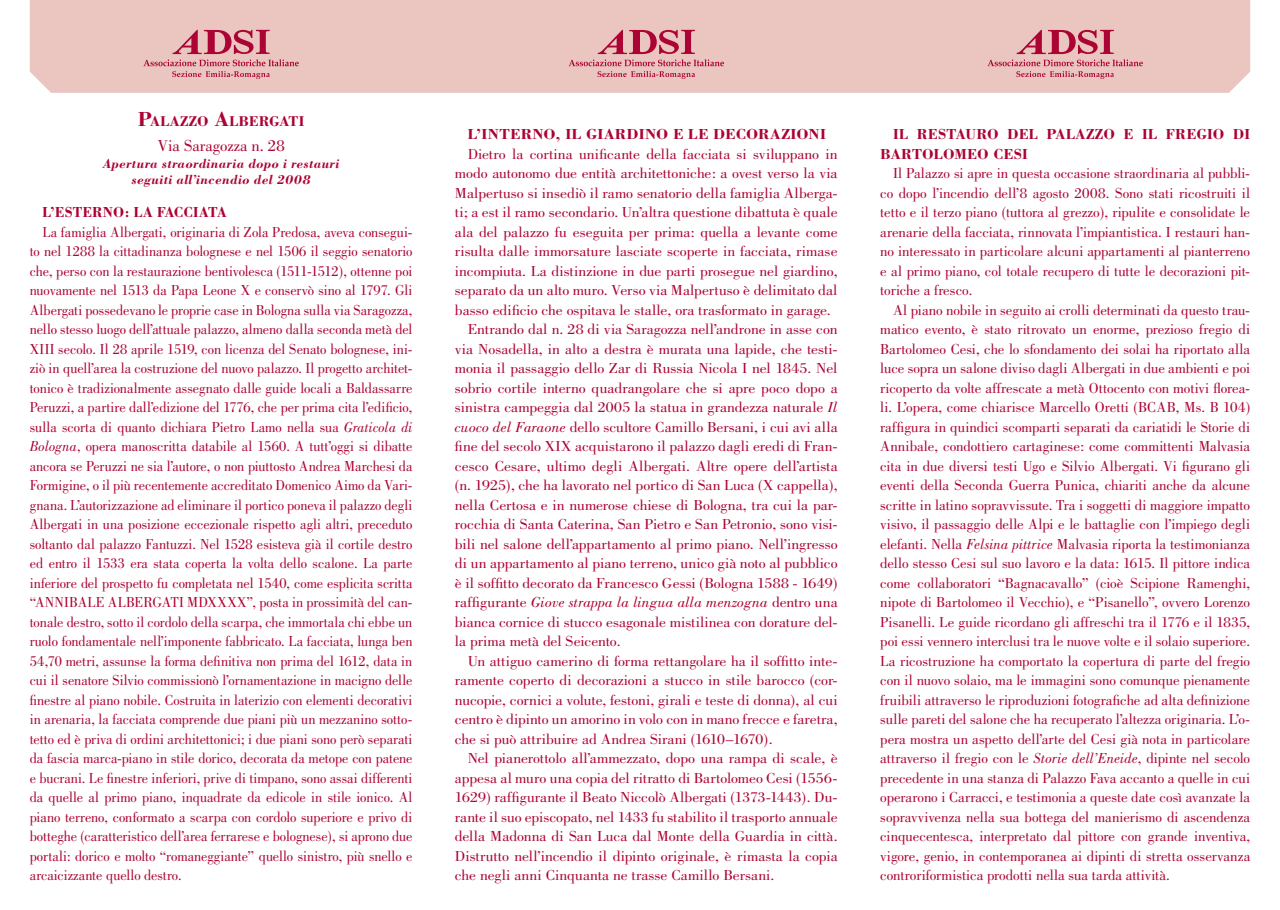
<style>
.page{position:relative;width:1280px;height:910px;background:#fff}
.page>*{position:absolute;margin:0;border:0;box-sizing:border-box;transform-origin:0 0}
.t1{font:16.5px "Bodoni";color:#ab0333}
.t2{font:15px/19.5px "Bodoni";color:#ab0333;text-align:justify}
.t3{font:15px/19.5px "Bodoni";color:#ab0333;text-align:justify;scale:1.04 1}
.t4{font:15px/19.5px "Bodoni";color:#ab0333;text-align:justify;scale:.95 1}
.t5{font:700 15px/19.5px "Bodoni";letter-spacing:.015em;color:#ab0333}
.t6{font:700 15px "Bodoni";letter-spacing:.015em;color:#ab0333;scale:1.04 1}
.t7{font:700 15px "Bodoni";letter-spacing:.015em;color:#ab0333;scale:.95 1}
.t8{font:700 14.7px "Bodoni";letter-spacing:.005em;color:#ab0333}
.t9{font:italic 700 13.5px "Bodoni";letter-spacing:.025em;color:#ab0333}
.s1{font-size:21px}
.s2{font-style:italic}
</style>
<div class="page">
<div style="left:30px;top:0;width:1220px;height:93px;background:#ebc6c1"></div>
<svg style="left:143px;top:30px;width:156px;height:49px;background:#dea0a5"></svg>
<svg style="left:569px;top:30px;width:155px;height:49px;background:#dea0a5"></svg>
<svg style="left:987px;top:30px;width:156px;height:49px;background:#dea0a5"></svg>
<p class="t8" style="left:138px;top:112px;width:131px"><span class="s1">P</span>ALAZZO <span class="s1">A</span>LBERGATI</p>
<p class="t1" style="left:157px;top:137px;width:129px">Via Saragozza n. 28</p>
<p class="t9" style="left:103px;top:155px;width:238px">Apertura straordinaria dopo i restauri</p>
<p class="t9" style="left:132px;top:171px;width:181px">seguiti all’incendio del 2008</p>
<p class="t7" style="left:43px;top:203px;width:195px">L’ESTERNO: LA FACCIATA</p>
<p class="t4" style="left:30px;top:222px;width:404px;text-indent:13px">La famiglia Albergati, originaria di Zola Predosa, aveva consegui&shy;to nel 1288 la cittadinanza bolognese e nel 1506 il seggio senatorio che, perso con la restaurazione bentivolesca (1511-1512), ottenne poi nuovamente nel 1513 da Papa Leone X e conservò sino al 1797. Gli Albergati possedevano le proprie case in Bologna sulla via Saragozza, nello stesso luogo dell’attuale palazzo, almeno dalla seconda metà del XIII secolo. Il 28 aprile 1519, con licenza del Senato bolognese, ini&shy;ziò in quell’area la costruzione del nuovo palazzo. Il progetto architet&shy;tonico è tradizionalmente assegnato dalle guide locali a Baldassarre Peruzzi, a partire dall’edizione del 1776, che per prima cita l’edificio, sulla scorta di quanto dichiara Pietro Lamo nella sua <span class="s2">Graticola di Bologna</span>, opera manoscritta databile al 1560. A tutt’oggi si dibatte ancora se Peruzzi ne sia l’autore, o non piuttosto Andrea Marchesi da Formigine, o il più recentemente accreditato Domenico Aimo da Vari&shy;gnana. L’autorizzazione ad eliminare il portico poneva il palazzo degli Albergati in una posizione eccezionale rispetto agli altri, preceduto soltanto dal palazzo Fantuzzi. Nel 1528 esisteva già il cortile destro ed entro il 1533 era stata coperta la volta dello scalone. La parte inferiore del prospetto fu completata nel 1540, come esplicita scritta “ANNIBALE ALBERGATI MDXXXX”, posta in prossimità del can&shy;tonale destro, sotto il cordolo della scarpa, che immortala chi ebbe un ruolo fondamentale nell’imponente fabbricato. La facciata, lunga ben 54,70 metri, assunse la forma definitiva non prima del 1612, data in cui il senatore Silvio commissionò l’ornamentazione in macigno delle finestre al piano nobile. Costruita in laterizio con elementi decorativi in arenaria, la facciata comprende due piani più un mezzanino sotto&shy;tetto ed è priva di ordini architettonici; i due piani sono però separati da fascia marca-piano in stile dorico, decorata da metope con patene e bucrani. Le finestre inferiori, prive di timpano, sono assai differenti da quelle al primo piano, inquadrate da edicole in stile ionico. Al piano terreno, conformato a scarpa con cordolo superiore e privo di botteghe (caratteristico dell’area ferrarese e bolognese), si aprono due portali: dorico e molto “romaneggiante” quello sinistro, più snello e arcaicizzante quello destro.</p>
<p class="t6" style="left:468px;top:125px;width:346px">L’INTERNO, IL GIARDINO E LE DECORAZIONI</p>
<p class="t3" style="left:455px;top:144px;width:370px;text-indent:13px">Dietro la cortina unificante della facciata si sviluppano in modo autonomo due entità architettoniche: a ovest verso la via Malpertuso si insediò il ramo senatorio della famiglia Alberga&shy;ti; a est il ramo secondario. Un’altra questione dibattuta è quale ala del palazzo fu eseguita per prima: quella a levante come risulta dalle immorsature lasciate scoperte in facciata, rimase incompiuta. La distinzione in due parti prosegue nel giardino, separato da un alto muro. Verso via Malpertuso è delimitato dal basso edificio che ospitava le stalle, ora trasformato in garage.</p>
<p class="t3" style="left:455px;top:319px;width:370px;text-indent:13px">Entrando dal n. 28 di via Saragozza nell’androne in asse con via Nosadella, in alto a destra è murata una lapide, che testi&shy;monia il passaggio dello Zar di Russia Nicola I nel 1845. Nel sobrio cortile interno quadrangolare che si apre poco dopo a sinistra campeggia dal 2005 la statua in grandezza naturale <span class="s2">Il cuoco del Faraone</span> dello scultore Camillo Bersani, i cui avi alla fine del secolo XIX acquistarono il palazzo dagli eredi di Fran&shy;cesco Cesare, ultimo degli Albergati. Altre opere dell’artista (n. 1925), che ha lavorato nel portico di San Luca (X cappella), nella Certosa e in numerose chiese di Bologna, tra cui la par&shy;rocchia di Santa Caterina, San Pietro e San Petronio, sono visi&shy;bili nel salone dell’appartamento al primo piano. Nell’ingresso di un appartamento al piano terreno, unico già noto al pubblico è il soffitto decorato da Francesco Gessi (Bologna 1588 - 1649) raffigurante <span class="s2">Giove strappa la lingua alla menzogna</span> dentro una bianca cornice di stucco esagonale mistilinea con dorature del&shy;la prima metà del Seicento.</p>
<p class="t3" style="left:455px;top:651px;width:369px;text-indent:13px">Un attiguo camerino di forma rettangolare ha il soffitto inte&shy;ramente coperto di decorazioni a stucco in stile barocco (cor&shy;nucopie, cornici a volute, festoni, girali e teste di donna), al cui centro è dipinto un amorino in volo con in mano frecce e faretra, che si può attribuire ad Andrea Sirani (1610–1670).</p>
<p class="t3" style="left:455px;top:748px;width:370px;text-indent:13px">Nel pianerottolo all’ammezzato, dopo una rampa di scale, è appesa al muro una copia del ritratto di Bartolomeo Cesi (1556- 1629) raffigurante il Beato Niccolò Albergati (1373-1443). Du&shy;rante il suo episcopato, nel 1433 fu stabilito il trasporto annuale della Madonna di San Luca dal Monte della Guardia in città.<br>Distrutto nell’incendio il dipinto originale, è rimasta la copia che negli anni Cinquanta ne trasse Camillo Bersani.</p>
<p class="t5" style="left:880px;top:124px;width:371px;text-indent:13px">IL RESTAURO DEL PALAZZO E IL FREGIO DI<br>BARTOLOMEO CESI</p>
<p class="t2" style="left:880px;top:163px;width:371px;text-indent:13px">Il Palazzo si apre in questa occasione straordinaria al pubbli&shy;co dopo l’incendio dell’8 agosto 2008. Sono stati ricostruiti il tetto e il terzo piano (tuttora al grezzo), ripulite e consolidate le arenarie della facciata, rinnovata l’impiantistica. I restauri han&shy;no interessato in particolare alcuni appartamenti al pianterreno e al primo piano, col totale recupero di tutte le decorazioni pit&shy;toriche a fresco.</p>
<p class="t2" style="left:880px;top:300px;width:372px;text-indent:13px">Al piano nobile in seguito ai crolli determinati da questo trau&shy;matico evento, è stato ritrovato un enorme, prezioso fregio di Bartolomeo Cesi, che lo sfondamento dei solai ha riportato alla luce sopra un salone diviso dagli Albergati in due ambienti e poi ricoperto da volte affrescate a metà Ottocento con motivi florea&shy;li. L’opera, come chiarisce Marcello Oretti (BCAB, Ms. B 104) raffigura in quindici scomparti separati da cariatidi le Storie di Annibale, condottiero cartaginese: come committenti Malvasia cita in due diversi testi Ugo e Silvio Albergati. Vi figurano gli eventi della Seconda Guerra Punica, chiariti anche da alcune scritte in latino sopravvissute. Tra i soggetti di maggiore impatto visivo, il passaggio delle Alpi e le battaglie con l’impiego degli elefanti. Nella <span class="s2">Felsina pittrice</span> Malvasia riporta la testimonianza dello stesso Cesi sul suo lavoro e la data: 1615. Il pittore indica come collaboratori “Bagnacavallo” (cioè Scipione Ramenghi, nipote di Bartolomeo il Vecchio), e “Pisanello”, ovvero Lorenzo Pisanelli. Le guide ricordano gli affreschi tra il 1776 e il 1835, poi essi vennero interclusi tra le nuove volte e il solaio superiore.<br>La ricostruzione ha comportato la copertura di parte del fregio con il nuovo solaio, ma le immagini sono comunque pienamente fruibili attraverso le riproduzioni fotografiche ad alta definizione sulle pareti del salone che ha recuperato l’altezza originaria. L’o&shy;pera mostra un aspetto dell’arte del Cesi già nota in particolare attraverso il fregio con le <span class="s2">Storie dell’Eneide</span>, dipinte nel secolo precedente in una stanza di Palazzo Fava accanto a quelle in cui operarono i Carracci, e testimonia a queste date così avanzate la sopravvivenza nella sua bottega del manierismo di ascendenza cinquecentesca, interpretato dal pittore con grande inventiva, vigore, genio, in contemporanea ai dipinti di stretta osservanza controriformistica prodotti nella sua tarda attività.</p>
</div>
